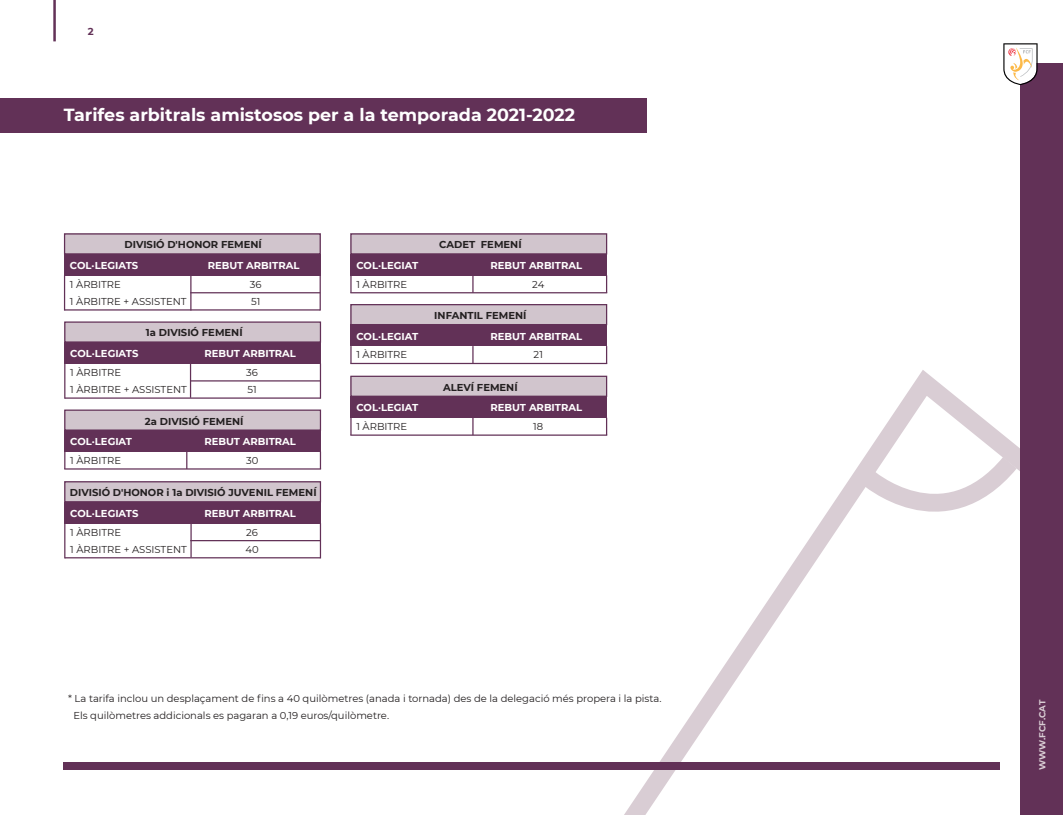
<style>
.page{position:relative;width:1063px;height:815px;background:#fff}
.page>*{position:absolute;margin:0;border:0;box-sizing:border-box;transform-origin:0 0}
.t1{font:700 17.5px "Montserrat";color:#fff}
.t2{font:10px/17.5px "Montserrat";color:#231f20}
.t3{font:700 10px "Montserrat";color:#fff}
.t4{font:700 10px "Montserrat";color:#231f20}
.t5{font:700 10px "Montserrat";color:#623157}
.t6{font:700 8.75px "Montserrat";color:#d9cdd4}
</style>
<div class="page">
<div style="left:64px;top:322px;width:257px;height:20px;background:#d1c5cd"></div>
<div style="left:64px;top:482px;width:257px;height:20px;background:#d1c5cd"></div>
<div style="left:64px;top:342px;width:257px;height:21px;background:#623157"></div>
<div style="left:64px;top:502px;width:257px;height:21px;background:#623157"></div>
<hr style="left:190px;top:380px;width:130px;height:2px;background:#623157">
<hr style="left:190px;top:540px;width:130px;height:1px;background:#623157">
<hr style="left:190px;top:364px;width:1px;height:34px;background:#623157">
<hr style="left:190px;top:523px;width:2px;height:34px;background:#623157">
<hr style="left:64px;top:364px;width:1px;height:35px;background:#623157">
<hr style="left:64px;top:523px;width:1px;height:35px;background:#623157">
<hr style="left:320px;top:364px;width:1px;height:35px;background:#623157">
<hr style="left:320px;top:523px;width:1px;height:35px;background:#623157">
<hr style="left:65px;top:397px;width:255px;height:2px;background:#623157">
<hr style="left:65px;top:557px;width:255px;height:1px;background:#623157">
<div style="left:64px;top:321px;width:257px;height:22px;border:1px solid #623157"></div>
<div style="left:64px;top:481px;width:257px;height:21px;border:1px solid #623157"></div>
<div style="left:64px;top:410px;width:257px;height:20px;background:#d1c5cd"></div>
<div style="left:350px;top:234px;width:257px;height:20px;background:#d1c5cd"></div>
<div style="left:350px;top:304px;width:257px;height:21px;background:#d1c5cd"></div>
<div style="left:350px;top:376px;width:257px;height:21px;background:#d1c5cd"></div>
<div style="left:64px;top:430px;width:257px;height:22px;background:#623157"></div>
<div style="left:350px;top:254px;width:257px;height:21px;background:#623157"></div>
<div style="left:350px;top:325px;width:257px;height:21px;background:#623157"></div>
<div style="left:350px;top:397px;width:257px;height:21px;background:#623157"></div>
<hr style="left:64px;top:468px;width:257px;height:2px;background:#623157">
<hr style="left:350px;top:292px;width:257px;height:1px;background:#623157">
<hr style="left:350px;top:363px;width:257px;height:1px;background:#623157">
<hr style="left:350px;top:434px;width:257px;height:2px;background:#623157">
<svg style="left:186px;top:452px;width:1px;height:17px"></svg>
<svg style="left:472px;top:275px;width:2px;height:18px"></svg>
<svg style="left:472px;top:346px;width:2px;height:17px"></svg>
<svg style="left:472px;top:418px;width:2px;height:17px"></svg>
<svg style="left:64px;top:452px;width:1px;height:17px"></svg>
<svg style="left:350px;top:275px;width:2px;height:18px"></svg>
<svg style="left:350px;top:346px;width:2px;height:17px"></svg>
<svg style="left:350px;top:418px;width:2px;height:17px"></svg>
<svg style="left:320px;top:452px;width:1px;height:16px"></svg>
<svg style="left:606px;top:275px;width:1px;height:17px"></svg>
<div style="left:64px;top:410px;width:257px;height:21px;border:1px solid #623157"></div>
<div style="left:350px;top:233px;width:257px;height:22px;border:1px solid #623157"></div>
<div style="left:350px;top:304px;width:257px;height:21px;border:1px solid #623157"></div>
<div style="left:350px;top:376px;width:257px;height:21px;border:1px solid #623157"></div>
<div style="left:64px;top:234px;width:257px;height:20px;background:#d1c5cd"></div>
<div style="left:64px;top:254px;width:257px;height:21px;background:#623157"></div>
<hr style="left:190px;top:292px;width:130px;height:1px;background:#623157">
<hr style="left:190px;top:275px;width:2px;height:36px;background:#623157">
<hr style="left:64px;top:275px;width:1px;height:36px;background:#623157">
<hr style="left:320px;top:275px;width:1px;height:36px;background:#623157">
<hr style="left:65px;top:309px;width:255px;height:2px;background:#623157">
<div style="left:64px;top:233px;width:257px;height:22px;border:1px solid #623157"></div>
<svg style="left:573px;top:357px;width:434px;height:458px"></svg>
<svg style="left:849px;top:438px;width:171px;height:106px"></svg>
<div style="left:64px;top:763px;width:936px;height:7px;background:#623157"></div>
<hr style="left:53px;top:0;width:3px;height:41px;background:#623157">
<div style="left:1020px;top:64px;width:43px;height:751px;background:#623157"></div>
<svg style="left:1003px;top:43px;width:35px;height:42px"></svg>
<div style="left:0;top:98px;width:647px;height:35px;background:#623157"></div>
<p class="t5" style="left:88px;top:25px;width:7px">2</p>
<h1 class="t1" style="left:64px;top:102px;width:513px">Tarifes arbitrals amistosos per a la temporada 2021-2022</h1>
<p class="t4" style="left:125px;top:238px;width:139px">DIVISIÓ D'HONOR FEMENÍ</p>
<p class="t3" style="left:70px;top:258px;width:70px">COL·LEGIATS</p>
<p class="t2" style="left:70px;top:275px;width:118px">1 ÀRBITRE<br>1 ÀRBITRE + ASSISTENT</p>
<p class="t2" style="left:250px;top:275px;width:13px">36<br>51</p>
<p class="t3" style="left:208px;top:258px;width:93px">REBUT ARBITRAL</p>
<p class="t4" style="left:146px;top:326px;width:98px">1a DIVISIÓ FEMENÍ</p>
<p class="t3" style="left:70px;top:346px;width:70px">COL·LEGIATS</p>
<p class="t2" style="left:70px;top:363px;width:118px">1 ÀRBITRE<br>1 ÀRBITRE + ASSISTENT</p>
<p class="t3" style="left:204px;top:346px;width:93px">REBUT ARBITRAL</p>
<p class="t2" style="left:246px;top:363px;width:13px">36<br>51</p>
<p class="t3" style="left:70px;top:434px;width:63px">COL·LEGIAT</p>
<p class="t2" style="left:70px;top:451px;width:52px">1 ÀRBITRE</p>
<p class="t4" style="left:145px;top:414px;width:100px">2a DIVISIÓ FEMENÍ</p>
<p class="t3" style="left:204px;top:434px;width:93px">REBUT ARBITRAL</p>
<p class="t2" style="left:246px;top:451px;width:14px">30</p>
<p class="t4" style="left:70px;top:485px;width:248px">DIVISIÓ D'HONOR i 1a DIVISIÓ JUVENIL FEMENÍ</p>
<p class="t3" style="left:70px;top:506px;width:70px">COL·LEGIATS</p>
<p class="t2" style="left:70px;top:523px;width:118px">1 ÀRBITRE<br>1 ÀRBITRE + ASSISTENT</p>
<p class="t3" style="left:204px;top:506px;width:93px">REBUT ARBITRAL</p>
<p class="t2" style="left:246px;top:523px;width:15px">26<br>40</p>
<p class="t4" style="left:439px;top:238px;width:84px">CADET FEMENÍ</p>
<p class="t3" style="left:356px;top:258px;width:63px">COL·LEGIAT</p>
<p class="t3" style="left:491px;top:258px;width:93px">REBUT ARBITRAL</p>
<p class="t2" style="left:356px;top:275px;width:52px">1 ÀRBITRE</p>
<p class="t2" style="left:532px;top:275px;width:14px">24</p>
<p class="t4" style="left:434px;top:308px;width:94px">INFANTIL FEMENÍ</p>
<p class="t3" style="left:356px;top:329px;width:63px">COL·LEGIAT</p>
<p class="t3" style="left:491px;top:329px;width:93px">REBUT ARBITRAL</p>
<p class="t2" style="left:356px;top:346px;width:52px">1 ÀRBITRE</p>
<p class="t2" style="left:534px;top:346px;width:11px">21</p>
<p class="t4" style="left:443px;top:380px;width:76px">ALEVÍ FEMENÍ</p>
<p class="t3" style="left:356px;top:400px;width:63px">COL·LEGIAT</p>
<p class="t3" style="left:491px;top:400px;width:93px">REBUT ARBITRAL</p>
<p class="t2" style="left:356px;top:417px;width:52px">1 ÀRBITRE</p>
<p class="t2" style="left:533px;top:417px;width:11px">18</p>
<p class="t2" style="left:73px;top:689px;width:590px;text-indent:-5px">* La tarifa inclou un desplaçament de fins a 40 quilòmetres (anada i tornada) des de la delegació més propera i la pista.<br>Els quilòmetres addicionals es pagaran a 0,19 euros/quilòmetre.</p>
<p class="t6" style="left:1036px;top:770px;width:72px;rotate:-90deg">WWW.FCF.CAT</p>
</div>
